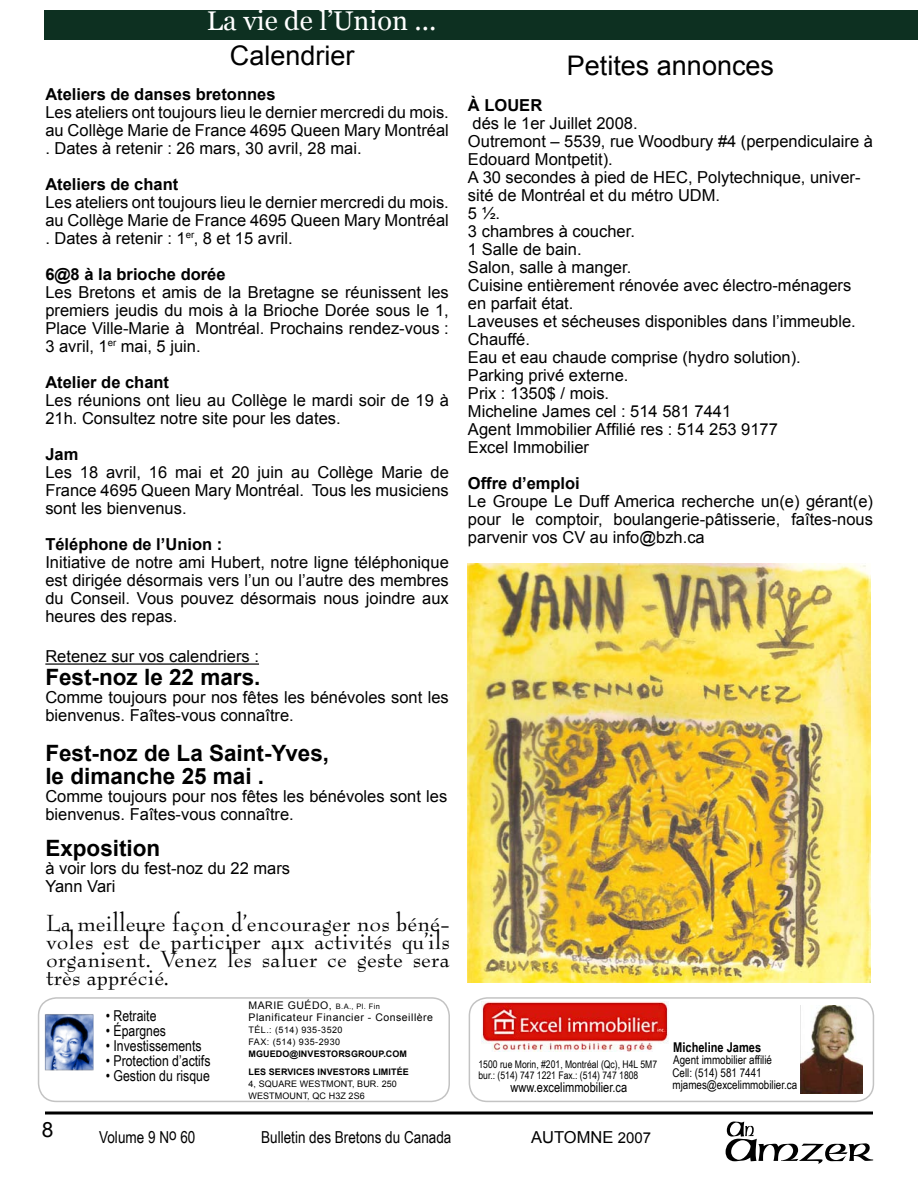
<style>
.page{position:relative;width:918px;height:1188px;background:#fff}
.page>*{position:absolute;margin:0;border:0;box-sizing:border-box;transform-origin:0 0}
.t1{font:27px "Arial";color:#000}
.t2{font:27px "Georgia";color:#fff}
.t3{font:25.5px/18px "Bernhard Modern Std";color:#000;text-align:justify}
.t4{font:700 22.5px/22.5px "Arial";color:#000}
.t5{font:21px "Arial";color:#000}
.t6{font:16.5px/18px "Arial";color:#000;text-align:justify}
.t7{font:700 16.5px "Arial";color:#000}
.t8{font:16.5px "Arial Narrow";color:#000}
.t9{font:15px "Arial Narrow";color:#000}
.t10{font:13.5px "Arial Narrow";color:#000}
.t11{font:700 13.5px "Arial Narrow";color:#000}
.t12{font:12px/12.5px "Arial Narrow";color:#000}
.t13{font:10.5px/10.5px "Arial Narrow";color:#000}
.t14{font:10.5px/12px "Arial";letter-spacing:.05em;color:#000}
.t15{font:700 9px "Arial";letter-spacing:.01em;color:#000}
.t16{font:9px/12px "Arial";letter-spacing:.01em;color:#000}
.t17{font:9px/12px "Arial";letter-spacing:.05em;color:#000}
.s1{font-size:7.5px}
.s2{font-size:15px}
</style>
<div class="page">
<hr style="left:45px;top:1112px;width:828px;height:3px;background:#000">
<svg style="left:726px;top:1122px;width:147px;height:42px"></svg>
<svg style="left:37px;top:997px;width:413px;height:104px"></svg>
<div style="left:45px;top:10px;width:873px;height:30px;background:#0d3021"></div>
<svg style="left:468px;top:997px;width:407px;height:104px"></svg>
<img style="left:41px;top:1011px;width:55px;height:62px">
<hr style="left:45px;top:663px;width:214px;height:2px;background:#000">
<img style="left:801px;top:1006px;width:61px;height:88px">
<img style="left:481px;top:1001px;width:188px;height:51px">
<img style="left:468px;top:563px;width:402px;height:420px">
<h1 class="t2" style="left:207px;top:5px;width:231px">La vie de l’Union ...</h1>
<h1 class="t1" style="left:230px;top:38px;width:126px">Calendrier</h1>
<p class="t7" style="left:45px;top:83px;width:232px">Ateliers de danses bretonnes</p>
<p class="t6" style="left:45px;top:103px;width:405px">Les ateliers ont toujours lieu le dernier mercredi du mois. au Collège Marie de France 4695 Queen Mary Montréal . Dates à retenir : 26 mars, 30 avril, 28 mai.</p>
<p class="t7" style="left:45px;top:173px;width:134px">Ateliers de chant</p>
<p class="t6" style="left:45px;top:193px;width:405px">Les ateliers ont toujours lieu le dernier mercredi du mois. au Collège Marie de France 4695 Queen Mary Montréal . Dates à retenir : 1<sup>er</sup>, 8 et 15 avril.</p>
<p class="t7" style="left:45px;top:263px;width:182px">6@8 à la brioche dorée</p>
<p class="t6" style="left:45px;top:283px;width:405px">Les Bretons et amis de la Bretagne se réunissent les premiers jeudis du mois à la Brioche Dorée sous le 1, Place Ville-Marie à Montréal. Prochains rendez-vous :<br>3 avril, 1<sup>er</sup> mai, 5 juin.</p>
<p class="t7" style="left:45px;top:371px;width:125px">Atelier de chant</p>
<p class="t6" style="left:45px;top:391px;width:405px">Les réunions ont lieu au Collège le mardi soir de 19 à<br>21h. Consultez notre site pour les dates.</p>
<p class="t7" style="left:45px;top:443px;width:35px">Jam</p>
<p class="t6" style="left:45px;top:463px;width:405px">Les 18 avril, 16 mai et 20 juin au Collège Marie de France 4695 Queen Mary Montréal. Tous les musiciens sont les bienvenus.</p>
<p class="t7" style="left:45px;top:533px;width:178px">Téléphone de l’Union :</p>
<p class="t6" style="left:45px;top:553px;width:405px">Initiative de notre ami Hubert, notre ligne téléphonique est dirigée désormais vers l’un ou l’autre des membres du Conseil. Vous pouvez désormais nous joindre aux heures des repas.</p>
<p class="t6" style="left:45px;top:648px;width:215px">Retenez sur vos calendriers :</p>
<h3 class="t4" style="left:45px;top:666px;width:217px">Fest-noz le 22 mars.</h3>
<p class="t6" style="left:45px;top:688px;width:405px">Comme toujours pour nos fêtes les bénévoles sont les bienvenus. Faîtes-vous connaître.</p>
<h3 class="t4" style="left:45px;top:743px;width:285px">Fest-noz de La Saint-Yves, le dimanche 25 mai .</h3>
<p class="t6" style="left:45px;top:787px;width:403px">Comme toujours pour nos fêtes les bénévoles sont les bienvenus. Faîtes-vous connaître.</p>
<h3 class="t4" style="left:45px;top:837px;width:117px">Exposition</h3>
<p class="t6" style="left:45px;top:859px;width:246px">à voir lors du fest-noz du 22 mars<br>Yann Vari</p>
<h2 class="t3" style="left:46px;top:915px;width:405px">La meilleure façon d’encourager nos béné&shy;voles est de participer aux activités qu’ils organisent. Venez les saluer ce geste sera très apprécié.</h2>
<p class="t9" style="left:106px;top:1004px;width:52px">• Retraite</p>
<p class="t9" style="left:106px;top:1019px;width:62px">• Épargnes</p>
<p class="t9" style="left:106px;top:1034px;width:97px">• Investissements</p>
<p class="t9" style="left:106px;top:1049px;width:106px">• Protection d’actifs</p>
<p class="t9" style="left:106px;top:1064px;width:106px">• Gestion du risque</p>
<p class="t14" style="left:248px;top:1000px;width:186px">MARIE GUÉDO, <span class="s1">B.A., Pl. Fin<br></span>Planificateur Financier - Conseillère</p>
<p class="t17" style="left:248px;top:1024px;width:96px">TÉL.: (514) 935-3520<br>FAX: (514) 935-2930</p>
<p class="t15" style="left:248px;top:1048px;width:160px">MGUEDO@INVESTORSGROUP.COM</p>
<p class="t15" style="left:248px;top:1065px;width:162px">LES SERVICES INVESTORS LIMITÉE</p>
<p class="t16" style="left:248px;top:1077px;width:150px">4, SQUARE WESTMONT, BUR. 250<br>WESTMOUNT, QC H3Z 2S6</p>
<h1 class="t1" style="left:567px;top:48px;width:209px">Petites annonces</h1>
<p class="t7" style="left:468px;top:95px;width:76px">À LOUER</p>
<p class="t6" style="left:468px;top:115px;width:406px;text-align:left">dés le 1er Juillet 2008.<br>Outremont – 5539, rue Woodbury #4 (perpendiculaire à<br>Edouard Montpetit).<br>A 30 secondes à pied de HEC, Polytechnique, univer&shy;sité de Montréal et du métro UDM.<br>5 ½.<br>3 chambres à coucher.<br>1 Salle de bain.<br>Salon, salle à manger.<br>Cuisine entièrement rénovée avec électro-ménagers en parfait état.<br>Laveuses et sécheuses disponibles dans l’immeuble.<br>Chauffé.<br>Eau et eau chaude comprise (hydro solution).<br>Parking privé externe.<br>Prix : 1350$ / mois.<br>Micheline James cel : 514 581 7441<br>Agent Immobilier Affilié res : 514 253 9177<br>Excel Immobilier</p>
<p class="t7" style="left:468px;top:473px;width:113px">Offre d’emploi</p>
<p class="t6" style="left:468px;top:493px;width:407px">Le Groupe Le Duff America recherche un(e) gérant(e) pour le comptoir, boulangerie-pâtisserie, faîtes-nous parvenir vos CV au info@bzh.ca</p>
<p class="t13" style="left:478px;top:1059px;width:180px">1500 rue Morin, #201, Montréal (Qc), H4L 5M7 bur.: (514) 747 1221 Fax.: (514) 747 1808</p>
<p class="t10" style="left:510px;top:1078px;width:118px">www.excelimmobilier.ca</p>
<p class="t11" style="left:673px;top:1037px;width:89px">Micheline James</p>
<p class="t12" style="left:672px;top:1053px;width:126px">Agent immobilier affilié<br>Cell: (514) 581 7441 mjames@excelimmobilier.ca</p>
<p class="t5" style="left:42px;top:1116px;width:13px">8</p>
<p class="t8" style="left:99px;top:1125px;width:98px">Volume 9 No 60</p>
<p class="t8" style="left:261px;top:1125px;width:192px">Bulletin des Bretons du Canada</p>
<p class="t6" style="left:531px;top:1129px;width:122px">AUTOMNE <span class="s2">2007</span></p>
</div>
